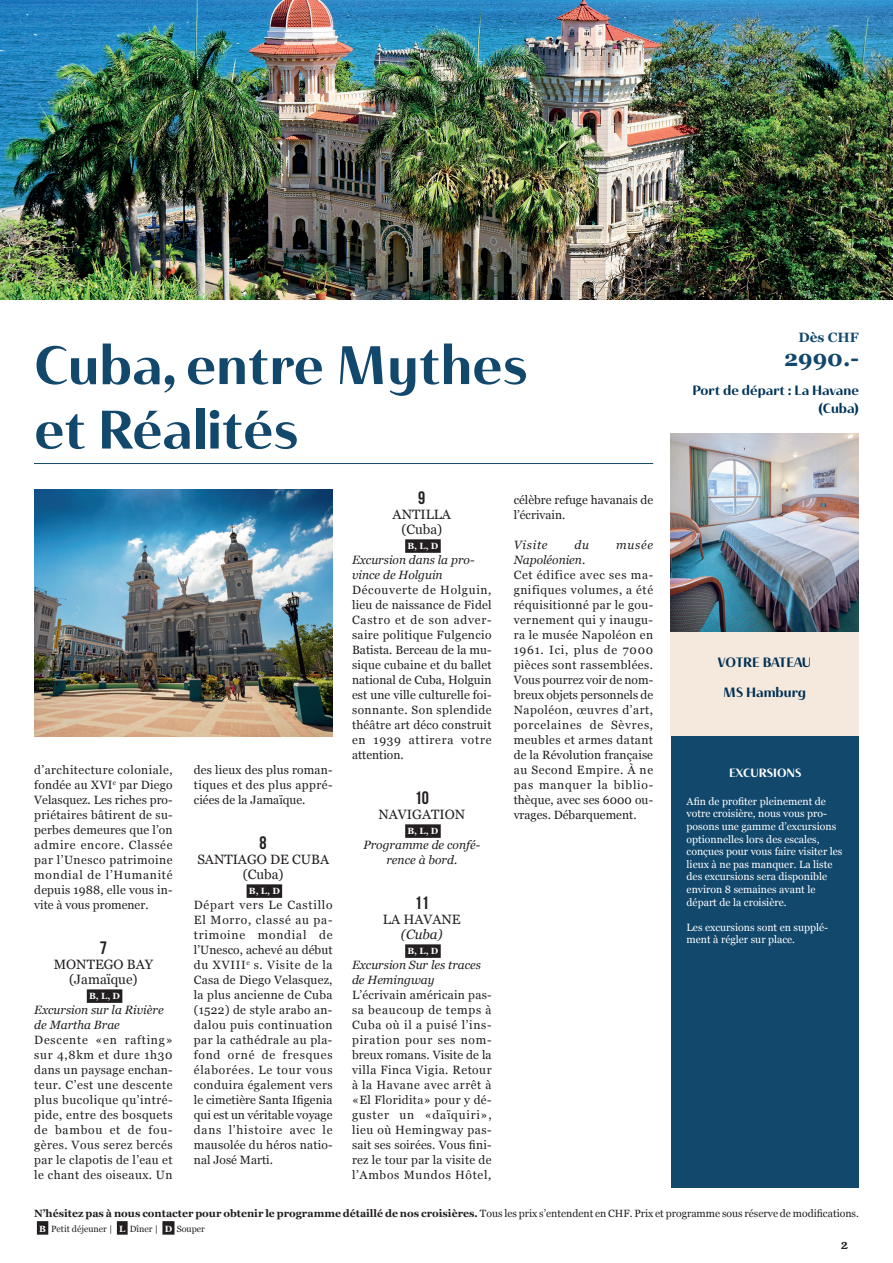
<style>
.page{position:relative;width:893px;height:1263px;background:#fff}
.page>*{position:absolute;margin:0;border:0;box-sizing:border-box;transform-origin:0 0}
.t1{font:54px/64.5px "Haboro Contrast Nor Bol";color:#12486c}
.t2{font:700 22.5px "Georgia";color:#12486c}
.t3{font:18px "Bebas Neue";color:#231f20}
.t4{font:13.5px/15px "Georgia";color:#231f20;text-align:center}
.t5{font:13.5px/18px "Haboro Contrast Nor Bol";color:#00355a;text-align:right}
.t6{font:13.5px "Haboro Contrast Nor Bol";color:#003054}
.t7{font:italic 13.5px "Georgia";color:#231f20}
.t8{font:700 13.5px "Georgia";color:#12486c}
.t9{font:13.05px "Young Serif";color:#231f20}
.t10{font:12px/15px "Georgia";letter-spacing:.03em;color:#231f20;text-align:justify}
.t11{font:italic 12px/15px "Georgia";color:#231f20}
.t12{font:12px/15px "Georgia";color:#231f20}
.t13{font:12px "Haboro Contrast Nor Bol";color:#fff}
.t14{font:10.5px/12.6px "Georgia";color:#fff}
.t15{font:700 10.5px "Georgia";color:#231f20}
.t16{font:9px "Georgia";color:#231f20}
.t17{font:700 9px "Georgia";color:#fff}
.s1{font-style:italic}
.s2{font-weight:400}
.s3{font-weight:700;color:#fff}
</style>
<div class="page">
<div style="left:37px;top:1221px;width:11px;height:14px;background:#231f20"></div>
<div style="left:117px;top:1221px;width:11px;height:14px;background:#231f20"></div>
<div style="left:162px;top:1221px;width:13px;height:14px;background:#231f20"></div>
<hr style="left:34px;top:463px;width:619px;height:1px;background:#12486c">
<img style="left:670px;top:433px;width:189px;height:199px">
<div style="left:670px;top:632px;width:189px;height:104px;background:#f5e9dd"></div>
<div style="left:671px;top:736px;width:188px;height:451px;background:#12486c"></div>
<div style="left:87px;top:989px;width:35px;height:14px;background:#231f20"></div>
<div style="left:247px;top:884px;width:35px;height:14px;background:#231f20"></div>
<div style="left:405px;top:539px;width:36px;height:14px;background:#231f20"></div>
<div style="left:405px;top:824px;width:36px;height:14px;background:#231f20"></div>
<div style="left:405px;top:944px;width:36px;height:14px;background:#231f20"></div>
<img style="left:0;top:0;width:893px;height:299px">
<img style="left:34px;top:489px;width:299px;height:247px">
<h1 class="t1" style="left:34px;top:332px;width:495px">Cuba, entre Mythes et Réalités</h1>
<p class="t10" style="left:34px;top:762px;width:140px">d’architecture coloniale, fondée au XVI<sup>e</sup> par Diego Velasquez. Les riches pro&shy;priétaires bâtirent de su&shy;perbes demeures que l’on admire encore. Classée par l’Unesco patrimoine mondial de l’Humanité depuis 1988, elle vous in&shy;vite à vous promener.</p>
<h3 class="t3" style="left:100px;top:938px;width:9px">7</h3>
<p class="t4" style="left:54px;top:956px;width:101px">MONTEGO BAY (Jamaïque)</p>
<p class="t17" style="left:89px;top:989px;width:32px">B, L, D</p>
<p class="t11" style="left:34px;top:1002px;width:131px">Excursion sur la Rivière de Martha Brae</p>
<p class="t10" style="left:34px;top:1032px;width:140px">Descente «en rafting» sur 4,8km et dure 1h30 dans un paysage enchan&shy;teur. C’est une descente plus bucolique qu’intré&shy;pide, entre des bosquets de bambou et de fou&shy;gères. Vous serez bercés par le clapotis de l’eau et le chant des oiseaux. Un</p>
<p class="t10" style="left:194px;top:762px;width:140px">des lieux des plus roman&shy;tiques et des plus appré&shy;ciées de la Jamaïque.</p>
<h3 class="t3" style="left:260px;top:833px;width:9px">8</h3>
<p class="t4" style="left:197px;top:851px;width:133px">SANTIAGO DE CUBA (Cuba)</p>
<p class="t17" style="left:249px;top:884px;width:32px">B, L, D</p>
<p class="t10" style="left:194px;top:897px;width:140px">Départ vers Le Castillo El Morro, classé au pa&shy;trimoine mondial de l’Unesco, achevé au début du XVIII<sup>e</sup> s. Visite de la Casa de Diego Velasquez, la plus ancienne de Cuba (1522) de style arabo an&shy;dalou puis continuation par la cathédrale au pla&shy;fond orné de fresques élaborées. Le tour vous conduira également vers le cimetière Santa Ifigenia qui est un véritable voyage dans l’histoire avec le mausolée du héros natio&shy;nal José Marti.</p>
<h3 class="t3" style="left:418px;top:488px;width:9px">9</h3>
<p class="t4" style="left:393px;top:506px;width:60px">ANTILLA (Cuba)</p>
<p class="t17" style="left:407px;top:539px;width:32px">B, L, D</p>
<p class="t11" style="left:352px;top:552px;width:124px">Excursion dans la pro&shy;vince de Holguin</p>
<p class="t10" style="left:352px;top:582px;width:141px">Découverte de Holguin, lieu de naissance de Fidel Castro et de son adver&shy;saire politique Fulgencio Batista. Berceau de la mu&shy;sique cubaine et du ballet national de Cuba, Holguin est une ville culturelle foi&shy;sonnante. Son splendide théâtre art déco construit en 1939 attirera votre attention.</p>
<h3 class="t3" style="left:415px;top:788px;width:16px">10</h3>
<p class="t4" style="left:379px;top:806px;width:88px">NAVIGATION</p>
<p class="t17" style="left:407px;top:824px;width:32px">B, L, D</p>
<p class="t11" style="left:363px;top:837px;width:118px;text-align:center">Programme de confé&shy;rence à bord.</p>
<h3 class="t3" style="left:415px;top:893px;width:16px">11</h3>
<p class="t4" style="left:383px;top:911px;width:79px">LA HAVANE</p>
<p class="t7" style="left:401px;top:924px;width:43px">(Cuba)</p>
<p class="t17" style="left:407px;top:944px;width:32px">B, L, D</p>
<p class="t11" style="left:352px;top:957px;width:130px">Excursion Sur les traces de Hemingway</p>
<p class="t10" style="left:352px;top:987px;width:141px">L’écrivain américain pas&shy;sa beaucoup de temps à Cuba où il a puisé l’ins&shy;piration pour ses nom&shy;breux romans. Visite de la villa Finca Vigia. Retour à la Havane avec arrêt à «El Floridita» pour y dé&shy;guster un «daïquiri», lieu où Hemingway pas&shy;sait ses soirées. Vous fini&shy;rez le tour par la visite de l’Ambos Mundos Hôtel,</p>
<p class="t12" style="left:514px;top:492px;width:141px">célèbre refuge havanais de l’écrivain.</p>
<p class="t11" style="left:514px;top:537px;width:35px">Visite</p>
<p class="t11" style="left:575px;top:537px;width:16px">du</p>
<p class="t11" style="left:616px;top:537px;width:38px">musée</p>
<p class="t10" style="left:514px;top:552px;width:141px;text-align:left"><span class="s1">Napoléonien</span>.<br>Cet édifice avec ses ma&shy;gnifiques volumes, a été réquisitionné par le gou&shy;vernement qui y inaugu&shy;ra le musée Napoléon en<br>1961. Ici, plus de 7000 pièces sont rassemblées.<br>Vous pourrez voir de nom&shy;breux objets personnels de<br>Napoléon, œuvres d’art, porcelaines de Sèvres, meubles et armes datant de la Révolution française au Second Empire. À ne pas manquer la biblio&shy;thèque, avec ses 6000 ou&shy;vrages. Débarquement.</p>
<p class="t8" style="left:799px;top:327px;width:62px">Dès CHF</p>
<h2 class="t2" style="left:784px;top:341px;width:76px">2990.-</h2>
<p class="t5" style="left:692px;top:381px;width:168px">Port de départ : La Havane (Cuba)</p>
<p class="t6" style="left:718px;top:654px;width:95px">VOTRE BATEAU</p>
<p class="t6" style="left:723px;top:684px;width:84px">MS Hamburg</p>
<p class="t13" style="left:729px;top:765px;width:74px">EXCURSIONS</p>
<p class="t14" style="left:687px;top:794px;width:157px">Afin de profiter pleinement de votre croisière, nous vous pro&shy;posons une gamme d’excursions optionnelles lors des escales, conçues pour vous faire visiter les lieux à ne pas manquer. La liste des excursions sera disponible environ 8 semaines avant le départ de la croisière.</p>
<p class="t14" style="left:687px;top:920px;width:143px">Les excursions sont en supplé&shy;ment à régler sur place.</p>
<p class="t15" style="left:34px;top:1205px;width:826px">N’hésitez pas à nous contacter pour obtenir le programme détaillé de nos croisières. <span class="s2">Tous les prix s’entendent en CHF. Prix et programme sous réserve de modifications.</span></p>
<p class="t16" style="left:39px;top:1222px;width:167px"><span class="s3">B</span> Petit déjeuner | <span class="s3">L</span> Dîner | <span class="s3">D</span> Souper</p>
<p class="t9" style="left:841px;top:1235px;width:8px">2</p>
</div>
